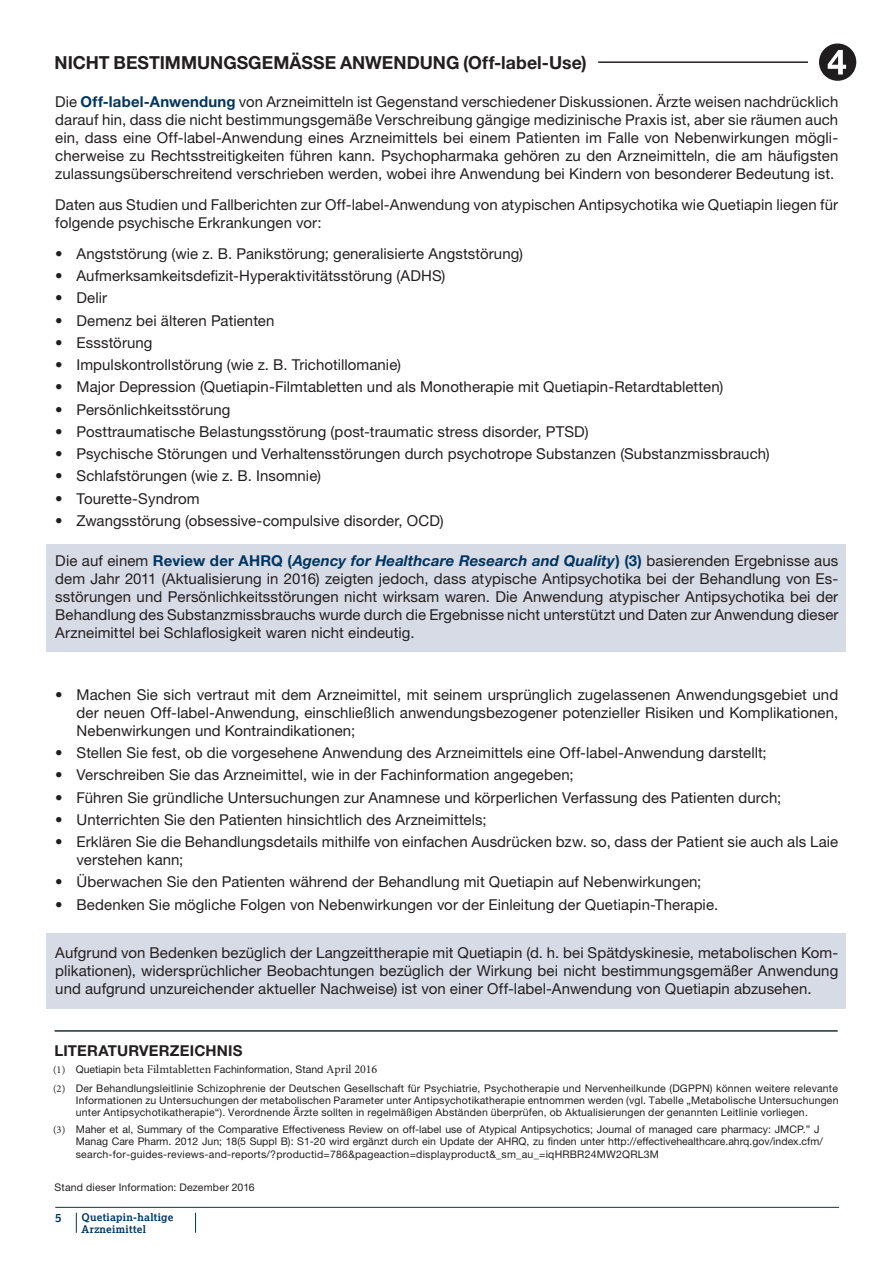
<style>
.page{position:relative;width:893px;height:1263px;background:#fff}
.page>*{position:absolute;margin:0;border:0;box-sizing:border-box;transform-origin:0 0}
.t1{font:700 18px "Helvetica Neue LT";color:#231f20}
.t2{font:15px/18px "Helvetica Neue LT";letter-spacing:.005em;color:#231f20;text-align:justify}
.t3{font:700 15px "Helvetica Neue LT";letter-spacing:.015em;color:#231f20}
.t4{font:700 12px "Lexia";color:#003560}
.t5{font:10.5px/12.3px "Helvetica Neue LT";letter-spacing:.015em;color:#231f20}
.t6{font:700 10.5px/12px "Lexia";letter-spacing:.025em;color:#003560}
.s1{font-weight:700;color:#003560}
.s2{font-weight:700;font-style:italic;color:#003560}
.s3{font-family:"Minion Pro"}
.s4{font-family:"Minion Pro";font-size:12px}
</style>
<div class="page">
<div style="left:46px;top:544px;width:799px;height:108px;background:#d7dbe6"></div>
<div style="left:46px;top:933px;width:799px;height:76px;background:#d7dbe6"></div>
<hr style="left:55px;top:1207px;width:784px;height:1px;background:#1b3030">
<svg style="left:76px;top:1213px;width:1px;height:20px"></svg>
<hr style="left:598px;top:61px;width:210px;height:2px;background:#231f20">
<div style="left:819px;top:44px;width:37px;height:37px;background:#201d1e;border-radius:50%"></div>
<svg style="left:828px;top:50px;width:18px;height:24px"></svg>
<hr style="left:55px;top:1030px;width:783px;height:2px;background:#1b3030">
<svg style="left:195px;top:1213px;width:1px;height:20px"></svg>
<p class="t1" style="left:55px;top:52px;width:534px">NICHT BESTIMMUNGSGEMÄSSE ANWENDUNG (Off-label-Use)</p>
<p class="t2" style="left:55px;top:93px;width:785px">Die <span class="s1">Off-label-Anwendung</span> von Arzneimitteln ist Gegenstand verschiedener Diskussionen. Ärzte weisen nachdrücklich darauf hin, dass die nicht bestimmungsgemäße Verschreibung gängige medizinische Praxis ist, aber sie räumen auch ein, dass eine Off-label-Anwendung eines Arzneimittels bei einem Patienten im Falle von Nebenwirkungen mögli&shy;cherweise zu Rechtsstreitigkeiten führen kann. Psychopharmaka gehören zu den Arzneimitteln, die am häufigsten zulassungsüberschreitend verschrieben werden, wobei ihre Anwendung bei Kindern von besonderer Bedeutung ist.</p>
<p class="t2" style="left:55px;top:196px;width:784px">Daten aus Studien und Fallberichten zur Off-label-Anwendung von atypischen Antipsychotika wie Quetiapin liegen für folgende psychische Erkrankungen vor:</p>
<p class="t2" style="left:55px;top:244px;width:469px">• Angststörung (wie z. B. Panikstörung; generalisierte Angststörung)</p>
<p class="t2" style="left:55px;top:267px;width:392px">• Aufmerksamkeitsdefizit-Hyperaktivitätsstörung (ADHS)</p>
<p class="t2" style="left:55px;top:289px;width:53px">• Delir</p>
<p class="t2" style="left:55px;top:311px;width:221px">• Demenz bei älteren Patienten</p>
<p class="t2" style="left:55px;top:333px;width:99px">• Essstörung</p>
<p class="t2" style="left:55px;top:356px;width:347px">• Impulskontrollstörung (wie z. B. Trichotillomanie)</p>
<p class="t2" style="left:55px;top:378px;width:670px">• Major Depression (Quetiapin-Filmtabletten und als Monotherapie mit Quetiapin-Retardtabletten)</p>
<p class="t2" style="left:55px;top:400px;width:177px">• Persönlichkeitsstörung</p>
<p class="t2" style="left:55px;top:422px;width:535px">• Posttraumatische Belastungsstörung (post-traumatic stress disorder, PTSD)</p>
<p class="t2" style="left:55px;top:445px;width:716px">• Psychische Störungen und Verhaltensstörungen durch psychotrope Substanzen (Substanzmissbrauch)</p>
<p class="t2" style="left:55px;top:467px;width:267px">• Schlafstörungen (wie z. B. Insomnie)</p>
<p class="t2" style="left:55px;top:489px;width:146px">• Tourette-Syndrom</p>
<p class="t2" style="left:55px;top:511px;width:390px">• Zwangsstörung (obsessive-compulsive disorder, OCD)</p>
<p class="t2" style="left:55px;top:552px;width:785px">Die auf einem <span class="s1">Review der AHRQ (</span><span class="s2">Agency for Healthcare Research and Quality</span><span class="s1">) (3)</span> basierenden Ergebnisse aus dem Jahr 2011 (Aktualisierung in 2016) zeigten jedoch, dass atypische Antipsychotika bei der Behandlung von Es&shy;sstörungen und Persönlichkeitsstörungen nicht wirksam waren. Die Anwendung atypischer Antipsychotika bei der Behandlung des Substanzmissbrauchs wurde durch die Ergebnisse nicht unterstützt und Daten zur Anwendung dieser Arzneimittel bei Schlaflosigkeit waren nicht eindeutig.</p>
<p class="t2" style="left:77px;top:685px;width:763px;text-indent:-21px">• Machen Sie sich vertraut mit dem Arzneimittel, mit seinem ursprünglich zugelassenen Anwendungsgebiet und der neuen Off-label-Anwendung, einschließlich anwendungsbezogener potenzieller Risiken und Komplikationen, Nebenwirkungen und Kontraindikationen;</p>
<p class="t2" style="left:55px;top:743px;width:713px">• Stellen Sie fest, ob die vorgesehene Anwendung des Arzneimittels eine Off-label-Anwendung darstellt;</p>
<p class="t2" style="left:55px;top:766px;width:520px">• Verschreiben Sie das Arzneimittel, wie in der Fachinformation angegeben;</p>
<p class="t2" style="left:55px;top:788px;width:727px">• Führen Sie gründliche Untersuchungen zur Anamnese und körperlichen Verfassung des Patienten durch;</p>
<p class="t2" style="left:55px;top:810px;width:433px">• Unterrichten Sie den Patienten hinsichtlich des Arzneimittels;</p>
<p class="t2" style="left:77px;top:832px;width:763px;text-indent:-21px">• Erklären Sie die Behandlungsdetails mithilfe von einfachen Ausdrücken bzw. so, dass der Patient sie auch als Laie verstehen kann;</p>
<p class="t2" style="left:55px;top:873px;width:648px">• Überwachen Sie den Patienten während der Behandlung mit Quetiapin auf Nebenwirkungen;</p>
<p class="t2" style="left:55px;top:895px;width:664px">• Bedenken Sie mögliche Folgen von Nebenwirkungen vor der Einleitung der Quetiapin-Therapie.</p>
<p class="t2" style="left:55px;top:944px;width:785px">Aufgrund von Bedenken bezüglich der Langzeittherapie mit Quetiapin (d. h. bei Spätdyskinesie, metabolischen Kom&shy;plikationen), widersprüchlicher Beobachtungen bezüglich der Wirkung bei nicht bestimmungsgemäßer Anwendung und aufgrund unzureichender aktueller Nachweise) ist von einer Off-label-Anwendung von Quetiapin abzusehen.</p>
<p class="t3" style="left:55px;top:1041px;width:190px">LITERATURVERZEICHNIS</p>
<p class="t5" style="left:53px;top:1060px;width:787px;line-height:18.1px"><span class="s3">(1)</span> Quetiapin <span class="s4">beta Filmtabletten</span> Fachinformation, Stand <span class="s4">April 2016<br></span><span class="s3">(2)</span> Der Behandlungsleitlinie Schizophrenie der Deutschen Gesellschaft für Psychiatrie, Psychotherapie und Nervenheilkunde (DGPPN) können weitere relevante</p>
<p class="t5" style="left:76px;top:1094px;width:764px">Informationen zu Untersuchungen der metabolischen Parameter unter Antipsychotikatherapie entnommen werden (vgl. Tabelle „Metabolische Untersuchungen unter Antipsychotikatherapie“). Verordnende Ärzte sollten in regelmäßigen Abständen überprüfen, ob Aktualisierungen der genannten Leitlinie vorliegen.</p>
<p class="t5" style="left:76px;top:1123px;width:748px;text-indent:-23px"><span class="s3">(3)</span> Maher et al, Summary of the Comparative Effectiveness Review on off-label use of Atypical Antipsychotics; Journal of managed care pharmacy: JMCP.” J<br>Manag Care Pharm. 2012 Jun; 18(5 Suppl B): S1-20 wird ergänzt durch ein Update der AHRQ, zu finden unter http://effectivehealthcare.ahrq.gov/index.cfm/ search-for-guides-reviews-and-reports/?productid=786&amp;pageaction=displayproduct&amp;_sm_au_=iqHRBR24MW2QRL3M</p>
<p class="t5" style="left:55px;top:1181px;width:202px">Stand dieser Information: Dezember 2016</p>
<p class="t4" style="left:55px;top:1210px;width:8px">5</p>
<p class="t6" style="left:81px;top:1211px;width:93px">Quetiapin-haltige<br>Arzneimittel</p>
</div>
